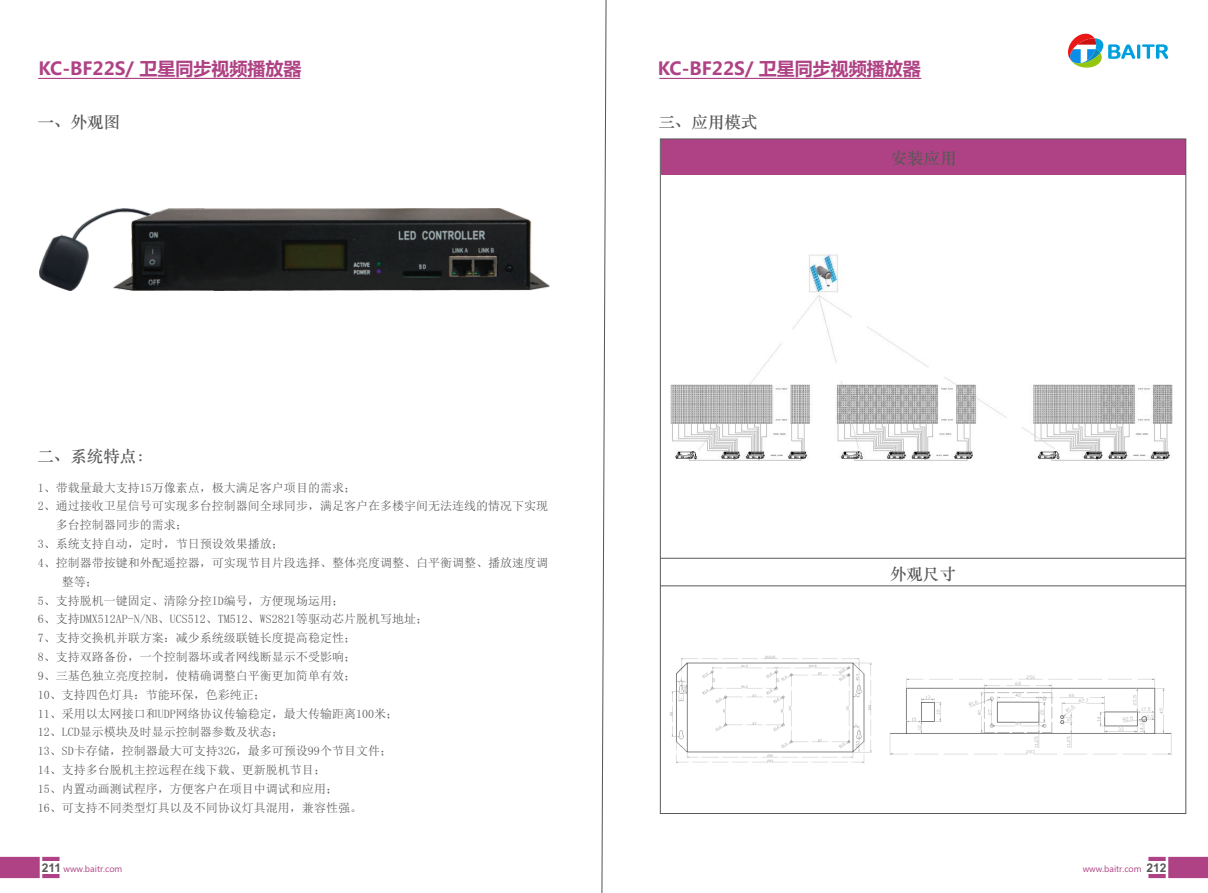
<style>
.page{position:relative;width:1208px;height:893px;background:#fff}
.page>*{position:absolute;margin:0;border:0;box-sizing:border-box;transform-origin:0 0}
.t1{font:700 18px "Microsoft Ya Hei";color:#af4284}
.t2{font:16.5px "ST Zhongsong";color:#595857}
.t3{font:12px "Sim Sun";color:#595857}
.t4{font:9px "Yu Gothic UI";color:#af4284}
.s1{font-family:"Arial";font-weight:700;font-size:12px;color:#595857}
</style>
<div class="page">
<div style="left:661px;top:139px;width:524px;height:36px;background:#af4284"></div>
<hr style="left:38px;top:78px;width:262px;height:1px;background:#af4284">
<svg style="left:1068px;top:33px;width:100px;height:35px"></svg>
<hr style="left:660px;top:558px;width:525px;height:1px;background:#595857">
<hr style="left:660px;top:585px;width:525px;height:1px;background:#595857">
<hr style="left:659px;top:78px;width:262px;height:1px;background:#af4284">
<img style="left:39px;top:208px;width:510px;height:83px">
<img style="left:670px;top:255px;width:502px;height:205px">
<img style="left:670px;top:655px;width:202px;height:108px">
<img style="left:889px;top:675px;width:282px;height:80px">
<svg style="left:0;top:857px;width:60px;height:21px"></svg>
<div style="left:42px;top:861px;width:85px;height:13px;background:#fff"></div>
<svg style="left:1148px;top:857px;width:60px;height:21px"></svg>
<div style="left:1080px;top:861px;width:85px;height:13px;background:#fff"></div>
<svg style="left:601px;top:0;width:5px;height:893px"></svg>
<h1 class="t1" style="left:38px;top:60px;width:265px">KC-BF22S/ 卫星同步视频播放器</h1>
<h1 class="t1" style="left:657px;top:60px;width:265px">KC-BF22S/ 卫星同步视频播放器</h1>
<h2 class="t2" style="left:38px;top:114px;width:84px">一、外观图</h2>
<h2 class="t2" style="left:658px;top:114px;width:100px">三、应用模式</h2>
<h2 class="t2" style="left:37px;top:448px;width:117px">二、系统特点：</h2>
<p class="t3" style="left:38px;top:481px;width:319px">1、带载量最大支持15万像素点，极大满足客户项目的需求；</p>
<p class="t3" style="left:38px;top:500px;width:511px">2、通过接收卫星信号可实现多台控制器间全球同步，满足客户在多楼宇间无法连线的情况下实现</p>
<p class="t3" style="left:56px;top:519px;width:133px">多台控制器同步的需求；</p>
<p class="t3" style="left:38px;top:538px;width:247px">3、系统支持自动，定时，节日预设效果播放；</p>
<p class="t3" style="left:38px;top:557px;width:511px">4、控制器带按键和外配遥控器，可实现节目片段选择、整体亮度调整、白平衡调整、播放速度调</p>
<p class="t3" style="left:62px;top:575px;width:37px">整等；</p>
<p class="t3" style="left:38px;top:594px;width:307px">5、支持脱机一键固定、清除分控ID编号，方便现场运用；</p>
<p class="t3" style="left:38px;top:613px;width:391px">6、支持DMX512AP-N/NB、UCS512、TM512、WS2821等驱动芯片脱机写地址；</p>
<p class="t3" style="left:38px;top:632px;width:319px">7、支持交换机并联方案：减少系统级联链长度提高稳定性；</p>
<p class="t3" style="left:38px;top:651px;width:319px">8、支持双路备份，一个控制器坏或者网线断显示不受影响；</p>
<p class="t3" style="left:38px;top:670px;width:319px">9、三基色独立亮度控制，使精确调整白平衡更加简单有效；</p>
<p class="t3" style="left:38px;top:688px;width:229px">10、支持四色灯具：节能环保，色彩纯正；</p>
<p class="t3" style="left:38px;top:707px;width:361px">11、采用以太网接口和UDP网络协议传输稳定，最大传输距离100米；</p>
<p class="t3" style="left:38px;top:726px;width:247px">12、LCD显示模块及时显示控制器参数及状态；</p>
<p class="t3" style="left:38px;top:745px;width:355px">13、SD卡存储，控制器最大可支持32G，最多可预设99个节目文件；</p>
<p class="t3" style="left:38px;top:764px;width:289px">14、支持多台脱机主控远程在线下载、更新脱机节目；</p>
<p class="t3" style="left:38px;top:783px;width:301px">15、内置动画测试程序，方便客户在项目中调试和应用；</p>
<p class="t3" style="left:38px;top:801px;width:325px">16、可支持不同类型灯具以及不同协议灯具混用，兼容性强。</p>
<h2 class="t2" style="left:890px;top:149px;width:67px">安装应用</h2>
<h2 class="t2" style="left:890px;top:565px;width:67px">外观尺寸</h2>
<p class="t4" style="left:42px;top:865px;width:82px"><span class="s1">211</span> www.baitr.com</p>
<p class="t4" style="left:1082px;top:865px;width:85px">www.baitr.com <span class="s1">212</span></p>
</div>
